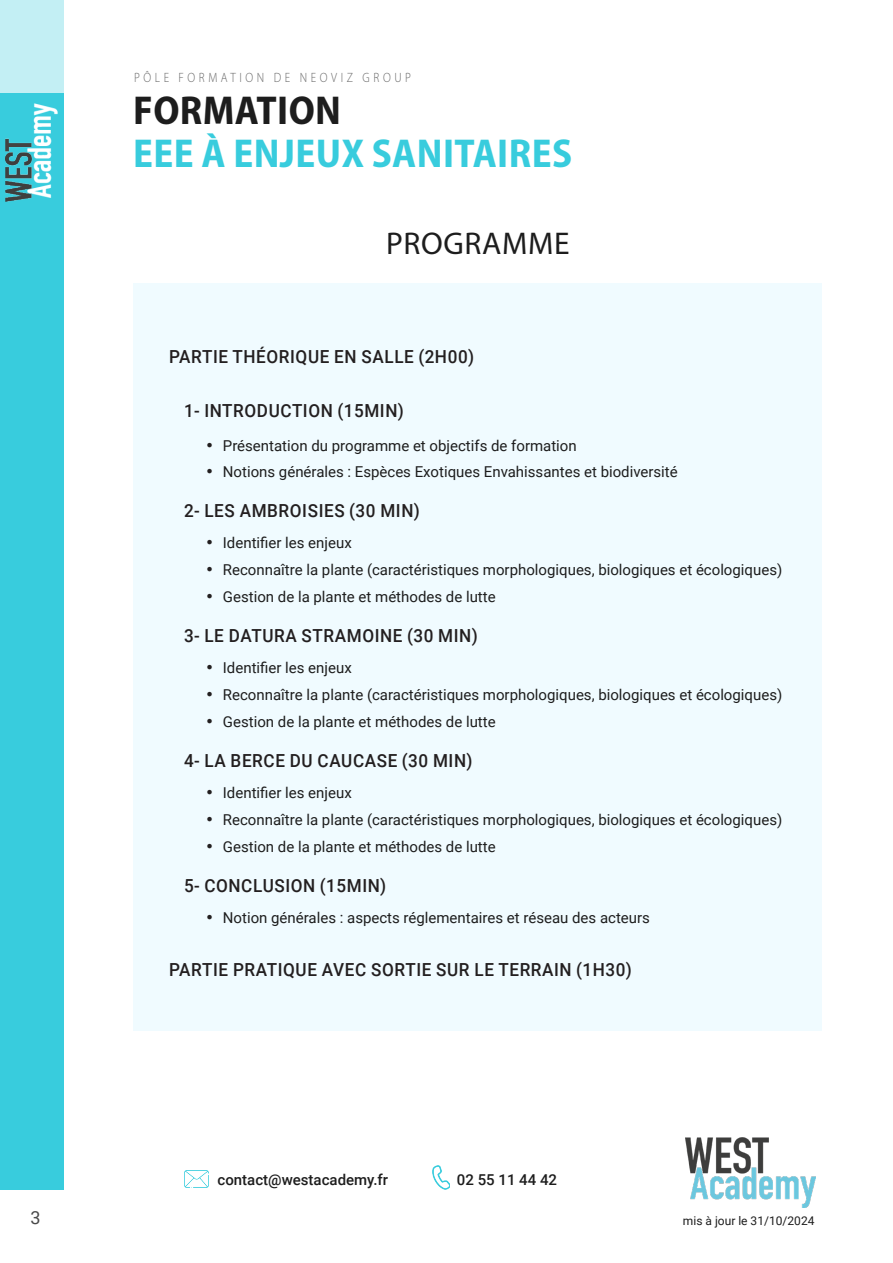
<style>
.page{position:relative;width:893px;height:1263px;background:#fff}
.page>*{position:absolute;margin:0;border:0;box-sizing:border-box;transform-origin:0 0}
.t1{font:700 semi-condensed 40.5px "Myriad Pro";letter-spacing:.01em;color:#38ccdd}
.t2{font:700 semi-condensed 40.5px "Myriad Pro";letter-spacing:.01em;color:#1d1d1d}
.t3{font:31.5px "Myriad Pro";letter-spacing:.02em;color:#1d1d1d}
.t4{font:500 18px "Roboto";letter-spacing:.035em;color:#231f20;scale:.95 1}
.t5{font:18px "Roboto";color:#494949}
.t6{font:15px "Roboto";color:#1d1d1d}
.t7{font:500 15px "Roboto";color:#1d1d1d}
.t8{font:300 13.5px "Myriad Pro";letter-spacing:.31em;color:#666;scale:.86 1}
.t9{font:12px "Roboto";color:#1d1d1d}
.s1{font-family:"Times New Roman";font-size:18px;color:#231f20}
</style>
<div class="page">
<div style="left:0;top:93px;width:63px;height:1097px;background:#38ccdd"></div>
<div style="left:0;top:0;width:63px;height:93px;background:#c3eff4"></div>
<img style="left:5px;top:103px;width:53px;height:98px">
<img style="left:433px;top:1166px;width:16px;height:24px">
<img style="left:685px;top:1137px;width:130px;height:70px">
<img style="left:184px;top:1170px;width:25px;height:17px">
<div style="left:133px;top:284px;width:689px;height:747px;background:#f0fbff"></div>
<p class="t5" style="left:30px;top:1205px;width:12px">3</p>
<p class="t8" style="left:134px;top:69px;width:324px">PÔLE FORMATION DE NEOVIZ GROUP</p>
<p class="t2" style="left:133px;top:84px;width:209px">FORMATION</p>
<p class="t1" style="left:133px;top:128px;width:440px">EEE À ENJEUX SANITAIRES</p>
<p class="t3" style="left:386px;top:224px;width:185px">PROGRAMME</p>
<p class="t4" style="left:169px;top:344px;width:322px">PARTIE THÉORIQUE EN SALLE (2H00)</p>
<p class="t4" style="left:184px;top:398px;width:233px">1- INTRODUCTION (15MIN)</p>
<p class="t6" style="left:206px;top:435px;width:372px"><span class="s1">•</span> Présentation du programme et objectifs de formation</p>
<p class="t6" style="left:206px;top:461px;width:473px"><span class="s1">•</span> Notions générales : Espèces Exotiques Envahissantes et biodiversité</p>
<p class="t4" style="left:184px;top:498px;width:250px">2- LES AMBROISIES (30 MIN)</p>
<p class="t6" style="left:206px;top:532px;width:147px"><span class="s1">•</span> Identifier les enjeux</p>
<p class="t6" style="left:206px;top:559px;width:577px"><span class="s1">•</span> Reconnaître la plante (caractéristiques morphologiques, biologiques et écologiques)</p>
<p class="t6" style="left:206px;top:586px;width:291px"><span class="s1">•</span> Gestion de la plante et méthodes de lutte</p>
<p class="t4" style="left:184px;top:623px;width:310px">3- LE DATURA STRAMOINE (30 MIN)</p>
<p class="t6" style="left:206px;top:657px;width:147px"><span class="s1">•</span> Identifier les enjeux</p>
<p class="t6" style="left:206px;top:684px;width:577px"><span class="s1">•</span> Reconnaître la plante (caractéristiques morphologiques, biologiques et écologiques)</p>
<p class="t6" style="left:206px;top:711px;width:291px"><span class="s1">•</span> Gestion de la plante et méthodes de lutte</p>
<p class="t4" style="left:184px;top:748px;width:305px">4- LA BERCE DU CAUCASE (30 MIN)</p>
<p class="t6" style="left:206px;top:783px;width:147px"><span class="s1">•</span> Identifier les enjeux</p>
<p class="t6" style="left:206px;top:809px;width:577px"><span class="s1">•</span> Reconnaître la plante (caractéristiques morphologiques, biologiques et écologiques)</p>
<p class="t6" style="left:206px;top:836px;width:291px"><span class="s1">•</span> Gestion de la plante et méthodes de lutte</p>
<p class="t4" style="left:184px;top:873px;width:214px">5- CONCLUSION (15MIN)</p>
<p class="t6" style="left:206px;top:908px;width:445px"><span class="s1">•</span> Notion générales : aspects réglementaires et réseau des acteurs</p>
<p class="t4" style="left:169px;top:957px;width:489px">PARTIE PRATIQUE AVEC SORTIE SUR LE TERRAIN (1H30)</p>
<p class="t7" style="left:218px;top:1169px;width:172px">contact@westacademy.fr</p>
<p class="t7" style="left:457px;top:1169px;width:102px">02 55 11 44 42</p>
<p class="t9" style="left:683px;top:1212px;width:133px">mis à jour le 31/10/2024</p>
</div>
